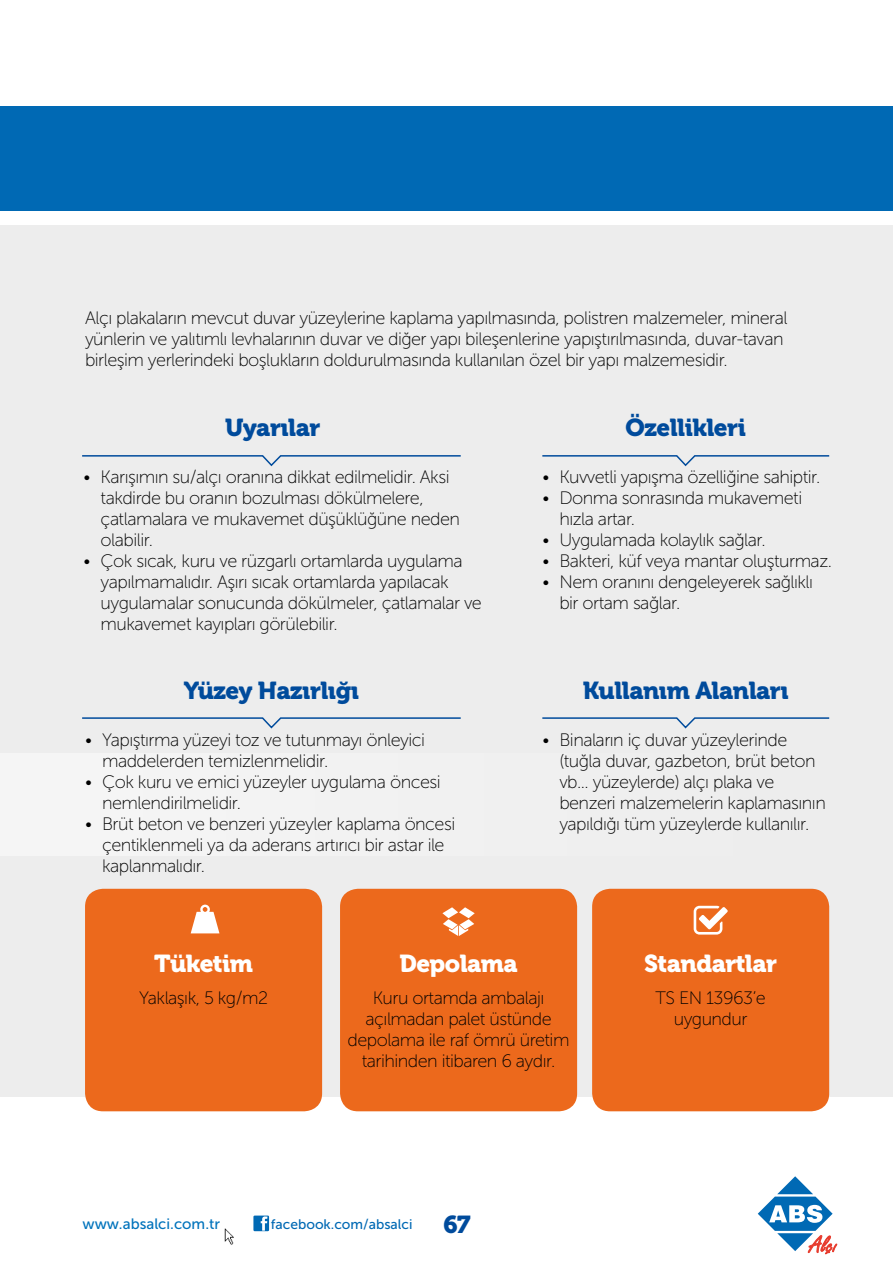
<style>
.page{position:relative;width:893px;height:1263px;background:#fff}
.page>*{position:absolute;margin:0;border:0;box-sizing:border-box;transform-origin:0 0}
.t1{font:24.3px "Museo 900";letter-spacing:-.02em;color:#004b9c}
.t2{font:24.3px "Museo 900";letter-spacing:-.02em;color:#fff}
.t3{font:18px/21px "Museo Sans 100";letter-spacing:-.03em;color:#000}
.t4{font:15px "Museo Sans 500";color:#0073bc}
.t5{font:13.8px "Museo Sans 500";color:#0069b4}
</style>
<div class="page">
<svg style="left:225px;top:1228px;width:9px;height:17px"></svg>
<svg style="left:253px;top:1215px;width:16px;height:16px"></svg>
<svg style="left:758px;top:1176px;width:79px;height:78px"></svg>
<div style="left:0;top:225px;width:893px;height:872px;background:#ededed"></div>
<div style="left:0;top:753px;width:893px;height:102px;background:#f1f1f1"></div>
<div style="left:0;top:106px;width:893px;height:104px;background:#0069b4"></div>
<svg style="left:82px;top:717px;width:379px;height:12px"></svg>
<svg style="left:82px;top:455px;width:379px;height:12px"></svg>
<svg style="left:542px;top:717px;width:288px;height:12px"></svg>
<svg style="left:542px;top:455px;width:288px;height:12px"></svg>
<div style="left:85px;top:889px;width:237px;height:222px;background:#ec691c;border-radius:18px"></div>
<div style="left:340px;top:889px;width:237px;height:222px;background:#ec691c;border-radius:18px"></div>
<div style="left:592px;top:889px;width:237px;height:222px;background:#ec691c;border-radius:18px"></div>
<svg style="left:191px;top:905px;width:28px;height:28px"></svg>
<svg style="left:442px;top:907px;width:33px;height:29px"></svg>
<svg style="left:694px;top:906px;width:34px;height:28px"></svg>
<p class="t3" style="left:85px;top:308px;width:704px">Alçı plakaların mevcut duvar yüzeylerine kaplama yapılmasında, polistren malzemeler, mineral yünlerin ve yalıtımlı levhalarının duvar ve diğer yapı bileşenlerine yapıştırılmasında, duvar-tavan birleşim yerlerindeki boşlukların doldurulmasında kullanılan özel bir yapı malzemesidir.</p>
<h1 class="t1" style="left:225px;top:414px;width:97px">Uyarılar</h1>
<h1 class="t1" style="left:626px;top:414px;width:122px">Özellikleri</h1>
<p class="t3" style="left:101px;top:467px;width:361px;text-indent:-17px">• Karışımın su/alçı oranına dikkat edilmelidir. Aksi takdirde bu oranın bozulması dökülmelere, çatlamalara ve mukavemet düşüklüğüne neden olabilir.</p>
<p class="t3" style="left:101px;top:551px;width:383px;text-indent:-17px">• Çok sıcak, kuru ve rüzgarlı ortamlarda uygulama yapılmamalıdır. Aşırı sıcak ortamlarda yapılacak uygulamalar sonucunda dökülmeler, çatlamalar ve mukavemet kayıpları görülebilir.</p>
<p class="t3" style="left:542px;top:467px;width:279px">• Kuvvetli yapışma özelliğine sahiptir.</p>
<p class="t3" style="left:559px;top:488px;width:244px;text-indent:-17px">• Donma sonrasında mukavemeti hızla artar.</p>
<p class="t3" style="left:542px;top:530px;width:225px">• Uygulamada kolaylık sağlar.</p>
<p class="t3" style="left:542px;top:551px;width:291px">• Bakteri, küf veya mantar oluşturmaz.</p>
<p class="t3" style="left:559px;top:572px;width:255px;text-indent:-17px">• Nem oranını dengeleyerek sağlıklı bir ortam sağlar.</p>
<h1 class="t1" style="left:184px;top:676px;width:177px">Yüzey Hazırlığı</h1>
<h1 class="t1" style="left:583px;top:676px;width:207px">Kullanım Alanları</h1>
<p class="t3" style="left:102px;top:729px;width:324px;text-indent:-17px">• Yapıştırma yüzeyi toz ve tutunmayı önleyici maddelerden temizlenmelidir.</p>
<p class="t3" style="left:102px;top:771px;width:340px;text-indent:-17px">• Çok kuru ve emici yüzeyler uygulama öncesi nemlendirilmelidir.</p>
<p class="t3" style="left:102px;top:813px;width:355px;text-indent:-17px">• Brüt beton ve benzeri yüzeyler kaplama öncesi çentiklenmeli ya da aderans artırıcı bir astar ile kaplanmalıdır.</p>
<p class="t3" style="left:559px;top:729px;width:268px;text-indent:-17px">• Binaların iç duvar yüzeylerinde (tuğla duvar, gazbeton, brüt beton vb... yüzeylerde) alçı plaka ve benzeri malzemelerin kaplamasının yapıldığı tüm yüzeylerde kullanılır.</p>
<h1 class="t2" style="left:154px;top:949px;width:100px">Tüketim</h1>
<h1 class="t2" style="left:399px;top:949px;width:120px">Depolama</h1>
<h1 class="t2" style="left:644px;top:949px;width:135px">Standartlar</h1>
<p class="t3" style="left:139px;top:987px;width:130px">Yaklaşık, 5 kg/m2</p>
<p class="t3" style="left:348px;top:987px;width:223px;text-align:center">Kuru ortamda ambalajı açılmadan palet üstünde depolama ile raf ömrü üretim tarihinden itibaren 6 aydır.</p>
<p class="t3" style="left:656px;top:987px;width:112px;text-align:center">TS EN 13963’e uygundur</p>
<p class="t4" style="left:83px;top:1216px;width:139px">www.absalci.com.tr</p>
<p class="t5" style="left:271px;top:1216px;width:143px">facebook.com/absalci</p>
<h1 class="t1" style="left:443px;top:1211px;width:29px">67</h1>
</div>
